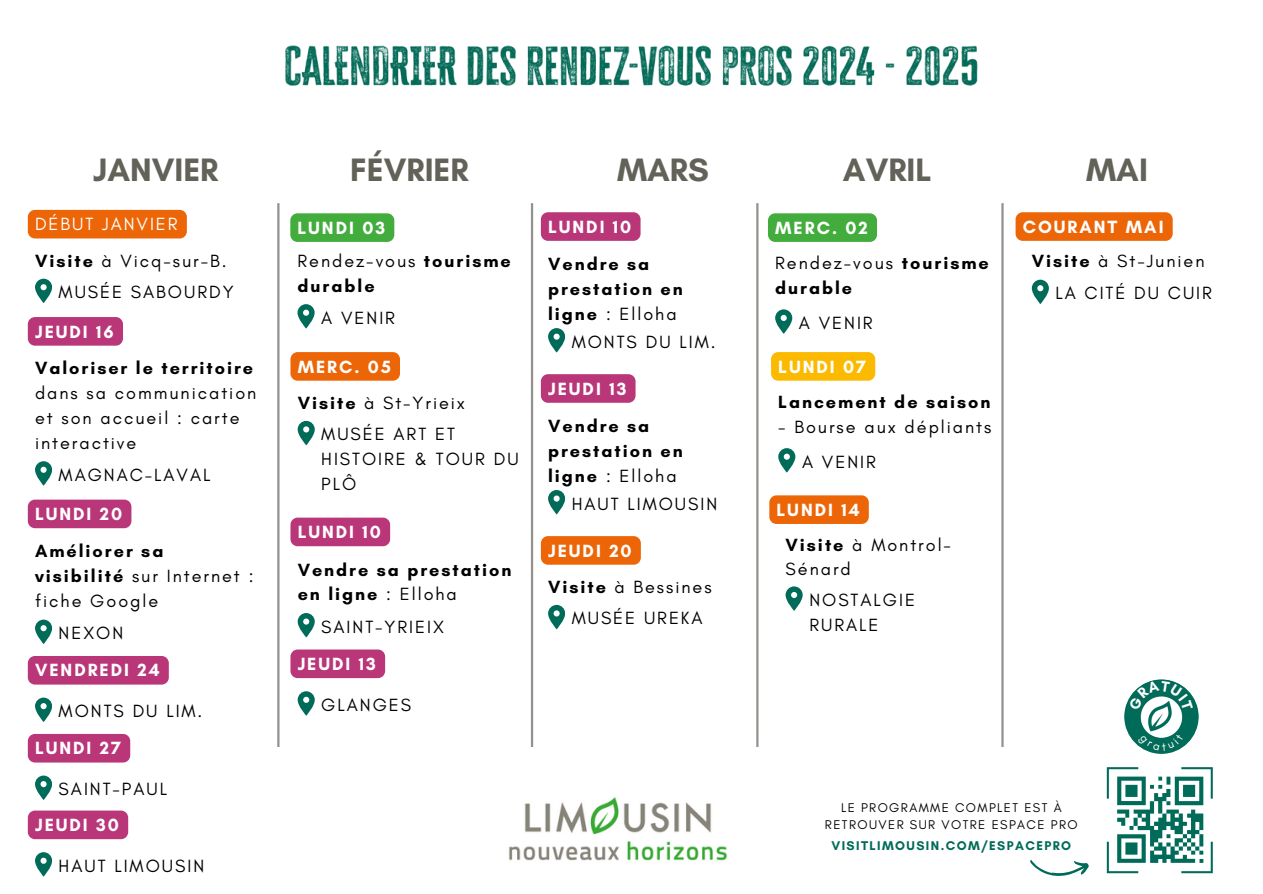
<style>
.page{position:relative;width:1263px;height:894px;background:#fff}
.page>*{position:absolute;margin:0;border:0;box-sizing:border-box;transform-origin:0 0}
.t1{font:700 33px "Glacial Indifference";color:#636259}
.t2{font:18px/24.8px "Glacial Indifference";letter-spacing:.11em;color:#000}
.t3{font:700 18px/24.8px "Glacial Indifference";letter-spacing:.11em;color:#000}
.t4{font:700 18px "Glacial Indifference";letter-spacing:.11em;color:#fff}
.t5{font:18px "Glacial Indifference";letter-spacing:.11em;color:#fff}
.t6{font:12.9px/17.2px "Glacial Indifference";letter-spacing:.11em;color:#000;text-align:center}
.t7{font:700 12.9px "Glacial Indifference";letter-spacing:.11em;color:#006b58}
.s1{font-weight:700}
.s2{font-weight:400}
</style>
<div class="page">
<hr style="left:277px;top:203px;width:2px;height:543px;background:#636259">
<hr style="left:531px;top:203px;width:2px;height:543px;background:#636259">
<hr style="left:756px;top:203px;width:2px;height:543px;background:#636259">
<hr style="left:1001px;top:203px;width:3px;height:543px;background:#636259">
<div style="left:1015px;top:212px;width:158px;height:29px;background:#ec6608;border-radius:7px"></div>
<svg style="left:1032px;top:279px;width:17px;height:25px"></svg>
<svg style="left:786px;top:586px;width:16px;height:24px"></svg>
<div style="left:769px;top:495px;width:100px;height:29px;background:#ec6608;border-radius:7px"></div>
<div style="left:28px;top:499px;width:103px;height:29px;background:#b93679;border-radius:7px"></div>
<svg style="left:35px;top:619px;width:17px;height:25px"></svg>
<div style="left:28px;top:655px;width:141px;height:29px;background:#b93679;border-radius:7px"></div>
<svg style="left:35px;top:697px;width:17px;height:24px"></svg>
<div style="left:28px;top:733px;width:102px;height:29px;background:#b93679;border-radius:7px"></div>
<svg style="left:35px;top:775px;width:17px;height:24px"></svg>
<div style="left:28px;top:210px;width:159px;height:28px;background:#ec6608;border-radius:7px"></div>
<svg style="left:35px;top:278px;width:17px;height:25px"></svg>
<div style="left:290px;top:213px;width:104px;height:29px;background:#42ad3c;border-radius:7px"></div>
<svg style="left:298px;top:304px;width:16px;height:24px"></svg>
<div style="left:290px;top:517px;width:100px;height:29px;background:#b93679;border-radius:7px"></div>
<svg style="left:298px;top:613px;width:17px;height:24px"></svg>
<div style="left:290px;top:649px;width:95px;height:29px;background:#b93679;border-radius:7px"></div>
<svg style="left:298px;top:691px;width:17px;height:24px"></svg>
<svg style="left:548px;top:328px;width:17px;height:24px"></svg>
<div style="left:541px;top:212px;width:100px;height:29px;background:#b93679;border-radius:7px"></div>
<svg style="left:548px;top:604px;width:17px;height:25px"></svg>
<div style="left:541px;top:536px;width:100px;height:28px;background:#ec6608;border-radius:7px"></div>
<div style="left:768px;top:213px;width:109px;height:29px;background:#42ad3c;border-radius:7px"></div>
<svg style="left:775px;top:309px;width:17px;height:25px"></svg>
<img style="left:509px;top:797px;width:219px;height:64px">
<div style="left:290px;top:352px;width:110px;height:28px;background:#ec6608;border-radius:7px"></div>
<svg style="left:298px;top:421px;width:17px;height:24px"></svg>
<div style="left:771px;top:352px;width:104px;height:28px;background:#fbba00;border-radius:7px"></div>
<svg style="left:778px;top:448px;width:17px;height:24px"></svg>
<img style="left:285px;top:45px;width:693px;height:41px">
<svg style="left:1107px;top:767px;width:105px;height:105px"></svg>
<svg style="left:1030px;top:860px;width:59px;height:16px"></svg>
<div style="left:28px;top:317px;width:95px;height:28px;background:#b93679;border-radius:7px"></div>
<svg style="left:35px;top:461px;width:17px;height:24px"></svg>
<svg style="left:548px;top:490px;width:17px;height:24px"></svg>
<div style="left:541px;top:374px;width:94px;height:28px;background:#b93679;border-radius:7px"></div>
<div style="left:28px;top:810px;width:100px;height:28px;background:#b93679;border-radius:7px"></div>
<svg style="left:35px;top:852px;width:17px;height:24px"></svg>
<svg style="left:1124px;top:679px;width:74px;height:74px"></svg>
<h4 class="t1" style="left:93px;top:150px;width:127px">JANVIER</h4>
<p class="t1" style="left:350px;top:150px;width:120px">FÉVRIER</p>
<h3 class="t1" style="left:617px;top:150px;width:93px">MARS</h3>
<h2 class="t1" style="left:843px;top:150px;width:90px">AVRIL</h2>
<h4 class="t1" style="left:1086px;top:150px;width:63px">MAI</h4>
<h3 class="t5" style="left:35px;top:213px;width:144px">DÉBUT JANVIER</h3>
<p class="t2" style="left:35px;top:248px;width:193px"><span class="s1">Visite</span> à Vicq-sur-B.</p>
<h2 class="t2" style="left:59px;top:279px;width:176px">MUSÉE SABOURDY</h2>
<h2 class="t4" style="left:35px;top:320px;width:80px">JEUDI 16</h2>
<p class="t2" style="left:35px;top:355px;width:223px"><span class="s1">Valoriser le territoire </span>dans sa communication et son accueil : carte interactive</p>
<h4 class="t2" style="left:59px;top:462px;width:153px">MAGNAC-LAVAL</h4>
<h2 class="t4" style="left:35px;top:503px;width:89px">LUNDI 20</h2>
<p class="t2" style="left:35px;top:538px;width:220px"><span class="s1">Améliorer sa visibilité</span> sur Internet : fiche Google</p>
<h4 class="t2" style="left:59px;top:620px;width:66px">NEXON</h4>
<h3 class="t4" style="left:35px;top:659px;width:126px">VENDREDI 24</h3>
<h2 class="t2" style="left:59px;top:698px;width:145px">MONTS DU LIM.</h2>
<h4 class="t4" style="left:35px;top:737px;width:88px">LUNDI 27</h4>
<p class="t2" style="left:59px;top:776px;width:110px">SAINT-PAUL</p>
<p class="t4" style="left:35px;top:813px;width:85px">JEUDI 30</p>
<h3 class="t2" style="left:59px;top:852px;width:147px">HAUT LIMOUSIN</h3>
<h3 class="t4" style="left:298px;top:217px;width:89px">LUNDI 03</h3>
<p class="t3" style="left:298px;top:248px;width:215px"><span class="s2">Rendez-vous</span> tourisme durable</p>
<h2 class="t2" style="left:321px;top:305px;width:75px">A VENIR</h2>
<p class="t4" style="left:298px;top:355px;width:95px">MERC. 05</p>
<h2 class="t2" style="left:298px;top:390px;width:169px"><span class="s1">Visite</span> à St-Yrieix</h2>
<h3 class="t2" style="left:321px;top:421px;width:199px">MUSÉE ART ET<br>HISTOIRE &amp; TOUR DU<br>PLÔ</h3>
<h3 class="t4" style="left:298px;top:521px;width:85px">LUNDI 10</h3>
<p class="t3" style="left:298px;top:556px;width:215px">Vendre sa prestation en ligne <span class="s2">: Elloha</span></p>
<h2 class="t2" style="left:321px;top:613px;width:124px">SAINT-YRIEIX</h2>
<h3 class="t4" style="left:298px;top:652px;width:80px">JEUDI 13</h3>
<h1 class="t2" style="left:321px;top:692px;width:91px">GLANGES</h1>
<h4 class="t4" style="left:548px;top:215px;width:85px">LUNDI 10</h4>
<p class="t3" style="left:548px;top:251px;width:136px">Vendre sa prestation en ligne <span class="s2">: Elloha</span></p>
<h2 class="t2" style="left:572px;top:329px;width:145px">MONTS DU LIM.</h2>
<h2 class="t4" style="left:548px;top:377px;width:80px">JEUDI 13</h2>
<h4 class="t3" style="left:548px;top:413px;width:136px">Vendre sa prestation en ligne <span class="s2">: Elloha</span></h4>
<h3 class="t2" style="left:572px;top:490px;width:147px">HAUT LIMOUSIN</h3>
<h3 class="t4" style="left:548px;top:539px;width:85px">JEUDI 20</h3>
<h4 class="t2" style="left:548px;top:574px;width:165px"><span class="s1">Visite</span> à Bessines</h4>
<h2 class="t2" style="left:572px;top:605px;width:132px">MUSÉE UREKA</h2>
<p class="t4" style="left:775px;top:217px;width:94px">MERC. 02</p>
<h2 class="t3" style="left:775px;top:251px;width:215px"><span class="s2">Rendez-vous</span> tourisme durable</h2>
<h3 class="t2" style="left:799px;top:310px;width:75px">A VENIR</h3>
<p class="t4" style="left:778px;top:355px;width:89px">LUNDI 07</p>
<h1 class="t3" style="left:778px;top:389px;width:214px">Lancement de saison</h1>
<h1 class="t2" style="left:778px;top:414px;width:215px">- Bourse aux dépliants</h1>
<h1 class="t2" style="left:802px;top:449px;width:75px">A VENIR</h1>
<h4 class="t4" style="left:776px;top:498px;width:85px">LUNDI 14</h4>
<h3 class="t2" style="left:786px;top:531px;width:167px"><span class="s1">Visite</span> à Montrol-<br>Sénard</h3>
<p class="t2" style="left:809px;top:587px;width:107px">NOSTALGIE<br>RURALE</p>
<p class="t4" style="left:1023px;top:215px;width:142px">COURANT MAI</p>
<h3 class="t2" style="left:1032px;top:248px;width:174px"><span class="s1">Visite</span> à St-Junien</h3>
<h1 class="t2" style="left:1055px;top:280px;width:158px">LA CITÉ DU CUIR</h1>
<p class="t6" style="left:825px;top:798px;width:254px">LE PROGRAMME COMPLET EST À<br>RETROUVER SUR VOTRE ESPACE PRO</p>
<h3 class="t7" style="left:831px;top:837px;width:241px">VISITLIMOUSIN.COM/ESPACEPRO</h3>
</div>
